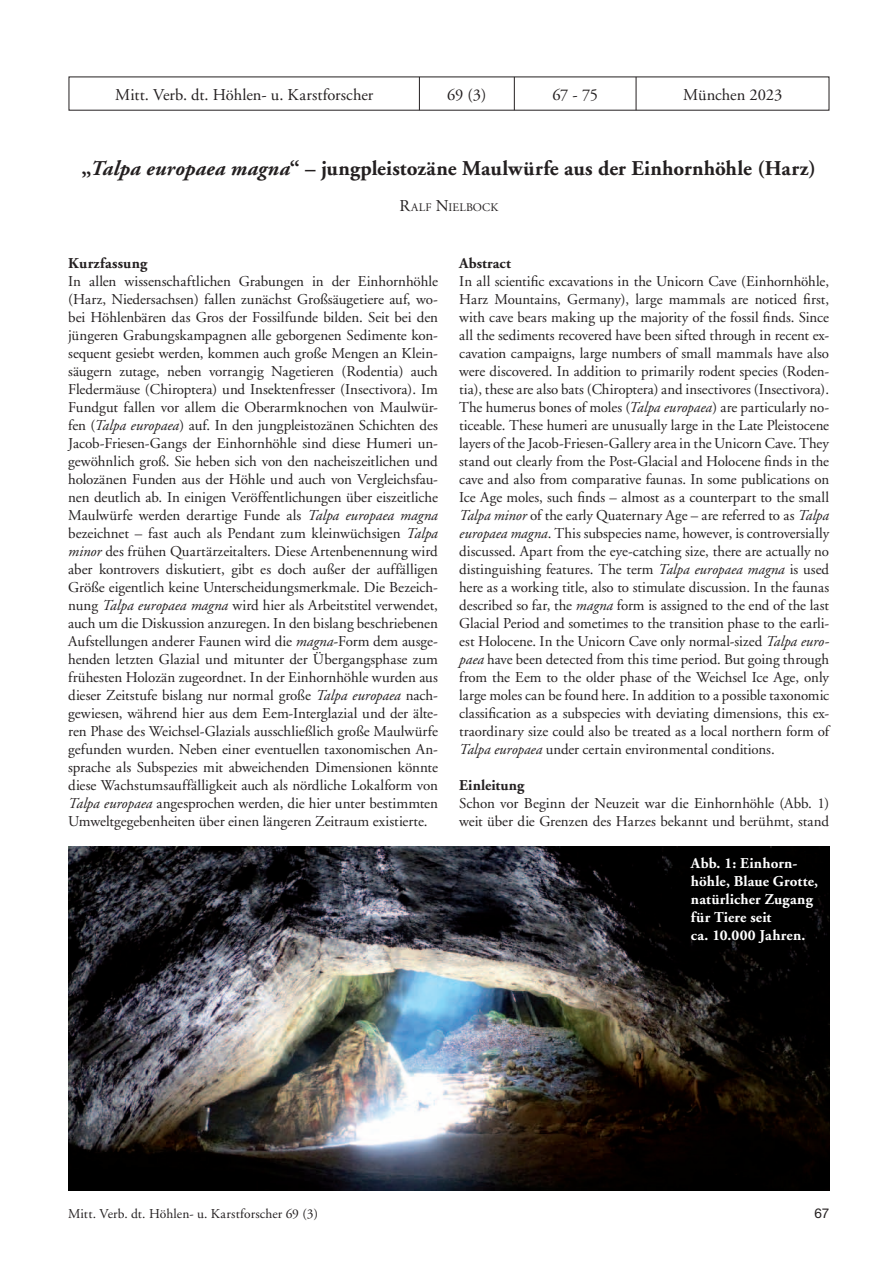
<style>
.page{position:relative;width:893px;height:1263px;background:#fff}
.page>*{position:absolute;margin:0;border:0;box-sizing:border-box;transform-origin:0 0}
.t1{font:700 21px "Adobe Garamond";color:#231f20}
.t2{font:16.5px "Adobe Garamond";color:#231f20}
.t3{font:15px/18px "Adobe Garamond";letter-spacing:-.005em;color:#231f20;text-align:justify}
.t4{font:700 15px/18px "Adobe Garamond";letter-spacing:.01em;color:#fff}
.t5{font:700 15px "Adobe Garamond";letter-spacing:.01em;color:#231f20}
.t6{font:13.5px "Adobe Garamond";letter-spacing:.005em;color:#231f20}
.t7{font:13.5px "Helvetica Neue CE";color:#231f20}
.t8{font:11.55px "Adobe Garamond";letter-spacing:.015em;color:#231f20}
.s1{font-style:italic}
.s2{font-size:16.5px}
</style>
<div class="page">
<hr style="left:419px;top:77px;width:1px;height:33px;background:#231f20">
<hr style="left:514px;top:77px;width:1px;height:33px;background:#231f20">
<hr style="left:636px;top:77px;width:1px;height:33px;background:#231f20">
<img style="left:68px;top:846px;width:761px;height:345px">
<p class="t2" style="left:115px;top:86px;width:259px">Mitt. Verb. dt. Höhlen- u. Karstforscher</p>
<p class="t2" style="left:447px;top:86px;width:41px">69 (3)</p>
<p class="t2" style="left:553px;top:86px;width:47px">67 - 75</p>
<p class="t2" style="left:683px;top:86px;width:101px">München 2023</p>
<h1 class="t1" style="left:82px;top:156px;width:736px">„<span class="s1">Talpa europaea magna</span>“ – jungpleistozäne Maulwürfe aus der Einhornhöhle (Harz)</h1>
<p class="t8" style="left:399px;top:201px;width:100px"><span class="s2">R</span>ALF <span class="s2">N</span>IELBOCK</p>
<p class="t5" style="left:68px;top:255px;width:81px">Kurzfassung</p>
<p class="t3" style="left:68px;top:272px;width:371px">In allen wissenschaftlichen Grabungen in der Einhornhöhle (Harz, Niedersachsen) fallen zunächst Großsäugetiere auf, wo&shy;bei Höhlenbären das Gros der Fossilfunde bilden. Seit bei den jüngeren Grabungskampagnen alle geborgenen Sedimente kon&shy;sequent gesiebt werden, kommen auch große Mengen an Klein&shy;säugern zutage, neben vorrangig Nagetieren (Rodentia) auch Fledermäuse (Chiroptera) und Insektenfresser (Insectivora). Im Fundgut fallen vor allem die Oberarmknochen von Maulwür&shy;fen (<span class="s1">Talpa europaea</span>) auf. In den jungpleistozänen Schichten des Jacob-Friesen-Gangs der Einhornhöhle sind diese Humeri un&shy;gewöhnlich groß. Sie heben sich von den nacheiszeitlichen und holozänen Funden aus der Höhle und auch von Vergleichsfau&shy;nen deutlich ab. In einigen Veröffentlichungen über eiszeitliche Maulwürfe werden derartige Funde als <span class="s1">Talpa europaea magna </span>bezeichnet – fast auch als Pendant zum kleinwüchsigen <span class="s1">Talpa minor</span> des frühen Quartärzeitalters. Diese Artenbenennung wird aber kontrovers diskutiert, gibt es doch außer der auffälligen Größe eigentlich keine Unterscheidungsmerkmale. Die Bezeich&shy;nung <span class="s1">Talpa europaea magna</span> wird hier als Arbeitstitel verwendet, auch um die Diskussion anzuregen. In den bislang beschriebenen Aufstellungen anderer Faunen wird die <span class="s1">magna</span>-Form dem ausge&shy;henden letzten Glazial und mitunter der Übergangsphase zum frühesten Holozän zugeordnet. In der Einhornhöhle wurden aus dieser Zeitstufe bislang nur normal große <span class="s1">Talpa europaea</span> nach&shy;gewiesen, während hier aus dem Eem-Interglazial und der älte&shy;ren Phase des Weichsel-Glazials ausschließlich große Maulwürfe gefunden wurden. Neben einer eventuellen taxonomischen An&shy;sprache als Subspezies mit abweichenden Dimensionen könnte diese Wachstumsauffälligkeit auch als nördliche Lokalform von <span class="s1">Talpa europaea</span> angesprochen werden, die hier unter bestimmten Umweltgegebenheiten über einen längeren Zeitraum existierte.</p>
<p class="t5" style="left:459px;top:255px;width:53px">Abstract</p>
<p class="t3" style="left:459px;top:272px;width:371px">In all scientific excavations in the Unicorn Cave (Einhornhöhle, Harz Mountains, Germany), large mammals are noticed first, with cave bears making up the majority of the fossil finds. Since all the sediments recovered have been sifted through in recent ex&shy;cavation campaigns, large numbers of small mammals have also were discovered. In addition to primarily rodent species (Roden&shy;tia), these are also bats (Chiroptera) and insectivores (Insectivora).<br>The humerus bones of moles (<span class="s1">Talpa europaea</span>) are particularly no&shy;ticeable. These humeri are unusually large in the Late Pleistocene layers of the Jacob-Friesen-Gallery area in the Unicorn Cave. They stand out clearly from the Post-Glacial and Holocene finds in the cave and also from comparative faunas. In some publications on Ice Age moles, such finds – almost as a counterpart to the small <span class="s1">Talpa minor</span> of the early Quaternary Age – are referred to as <span class="s1">Talpa europaea magna</span>. This subspecies name, however, is controversially discussed. Apart from the eye-catching size, there are actually no distinguishing features. The term <span class="s1">Talpa europaea magna</span> is used here as a working title, also to stimulate discussion. In the faunas described so far, the <span class="s1">magna</span> form is assigned to the end of the last Glacial Period and sometimes to the transition phase to the earli&shy;est Holocene. In the Unicorn Cave only normal-sized <span class="s1">Talpa euro&shy;paea</span> have been detected from this time period. But going through from the Eem to the older phase of the Weichsel Ice Age, only large moles can be found here. In addition to a possible taxonomic classification as a subspecies with deviating dimensions, this ex&shy;traordinary size could also be treated as a local northern form of <span class="s1">Talpa europaea</span> under certain environmental conditions.</p>
<p class="t5" style="left:459px;top:777px;width:67px">Einleitung</p>
<p class="t3" style="left:459px;top:794px;width:371px">Schon vor Beginn der Neuzeit war die Einhornhöhle (Abb. 1) weit über die Grenzen des Harzes bekannt und berühmt, stand</p>
<p class="t4" style="left:691px;top:854px;width:129px">Abb. 1: Einhorn&shy;höhle, Blaue Grotte, natürlicher Zugang für Tiere seit<br>ca. 10.000 Jahren.</p>
<p class="t6" style="left:68px;top:1207px;width:252px">Mitt. Verb. dt. Höhlen- u. Karstforscher 69 (3)</p>
<p class="t7" style="left:814px;top:1205px;width:17px">67</p>
</div>
